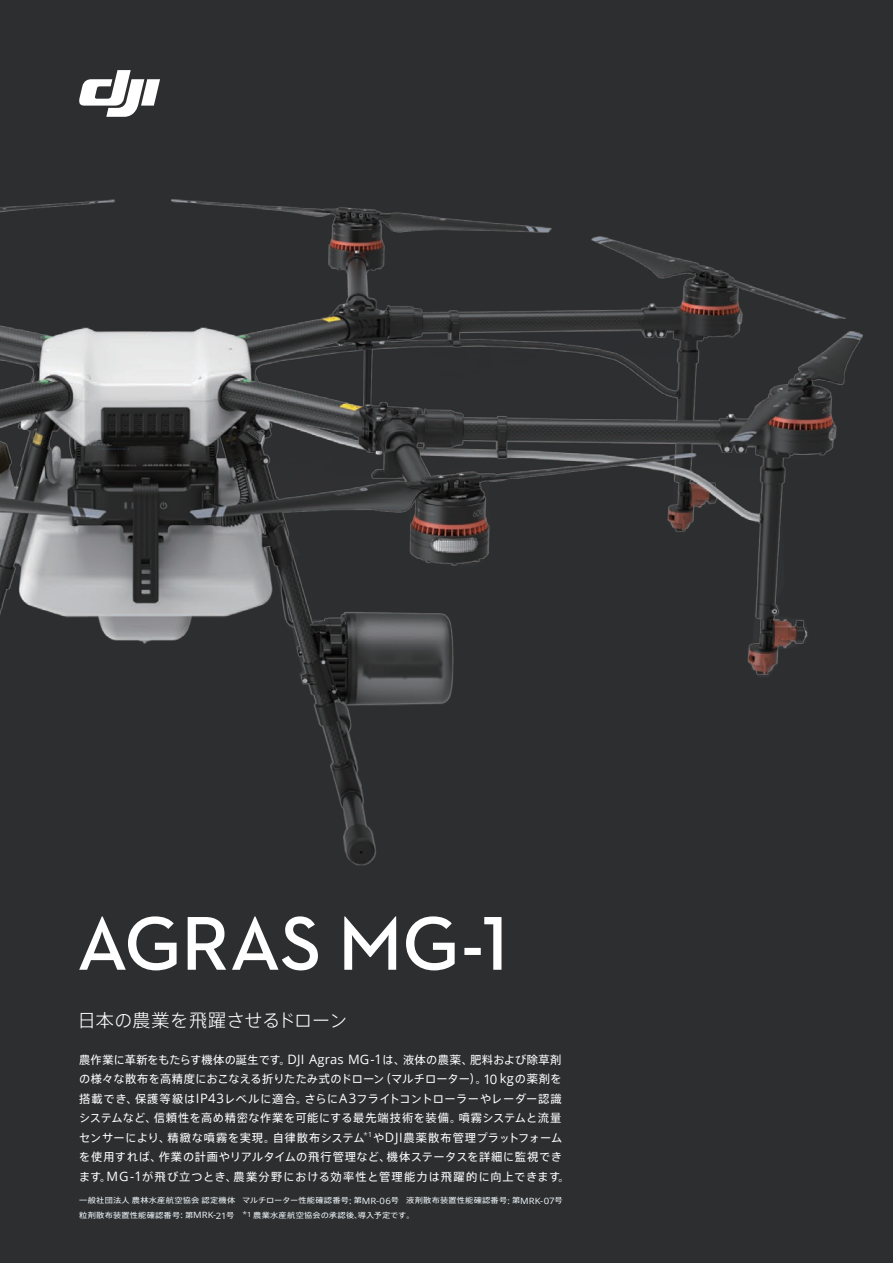
<style>
.page{position:relative;width:893px;height:1263px;background:#2d2e30}
.page>*{position:absolute;margin:0;border:0;box-sizing:border-box;transform-origin:0 0}
.t1{font:300 18px "Axis Pro N";letter-spacing:.005em;color:#fff}
.t2{font:11.25px/19.5px "Axis Pro N";letter-spacing:.04em;color:#fff}
.t3{font:7.5px/14.9px "Axis Pro N";letter-spacing:.025em;color:#f0f9fd;scale:1.1 1}
.s1{font-family:"Open Sans";font-size:12.9px}
.s2{font-family:"Open Sans";font-size:13.2px}
.s3{font-family:"Open Sans";font-size:8.7px}
.s4{font-family:"Open Sans";font-weight:300;font-size:7.8px;color:#fff}
.s5{font-family:"Open Sans";font-size:7.05px;color:#fff}
</style>
<div class="page">
<img style="left:0;top:199px;width:863px;height:771px">
<svg style="left:79px;top:70px;width:81px;height:47px"></svg>
<svg style="left:79px;top:916px;width:422px;height:55px"></svg>
<h1 class="t1" style="left:78px;top:1011px;width:271px">日本の農業を飛躍させるドローン</h1>
<p class="t2" style="left:79px;top:1049px;width:492px">農作業に革新をもたらす機体の誕生です。<span class="s1">DJI Agras MG-</span><span class="s2">1</span>は、液体の農薬、肥料および除草剤の様々な散布を高精度におこなえる折りたたみ式のドローン（マルチローター）。<span class="s2">10</span> <span class="s1">kg</span>の薬剤を搭載でき、保護等級は<span class="s1">IP</span><span class="s2">43</span>レベルに適合。さらに<span class="s1">A</span><span class="s2">3</span>フライトコントローラーやレーダー認識システムなど、信頼性を高め精密な作業を可能にする最先端技術を装備。噴霧システムと流量センサーにより、精緻な噴霧を実現。自律散布システム<sup>*</sup><sup>1</sup>や<span class="s1">DJI</span>農薬散布管理プラットフォームを使用すれば、作業の計画やリアルタイムの飛行管理など、機体ステータスを詳細に監視できます。<span class="s1">MG-</span><span class="s2">1</span>が飛び立つとき、農業分野における効率性と管理能力は飛躍的に向上できます。</p>
<p class="t3" style="left:79px;top:1193px;width:441px">一般社団法人農林水産航空協会認定機体　マルチローター性能確認番号<span class="s3">:</span> 第<span class="s3">MR-06</span>号　液剤散布装置性能確認番号<span class="s3">:</span> 第<span class="s3">MRK-07</span>号粒剤散布装置性能確認番号<span class="s3">:</span> 第<span class="s3">MRK-21</span>号 <span class="s4">*</span><span class="s5">1</span> 農業水産航空協会の承認後、導入予定です。</p>
</div>
